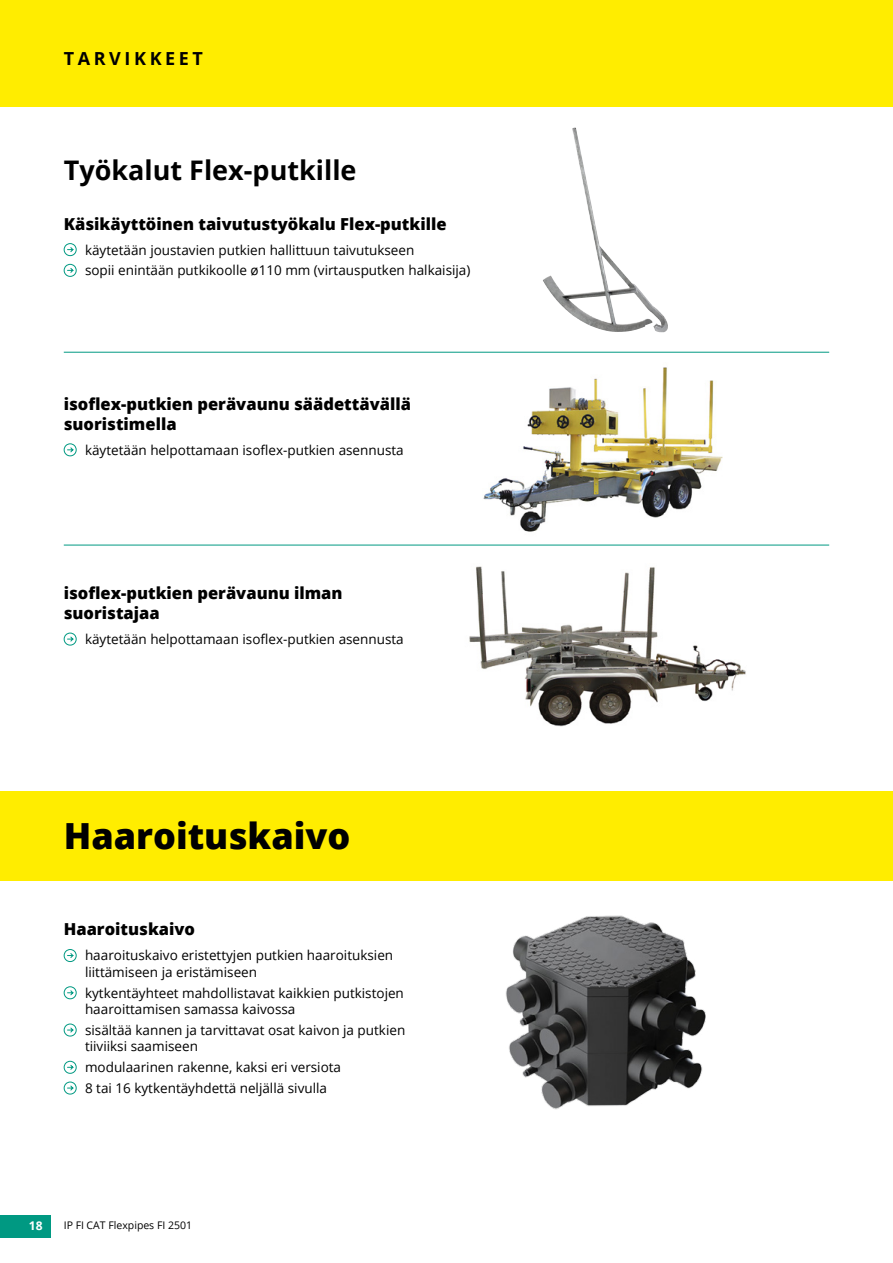
<style>
.page{position:relative;width:893px;height:1263px;background:#fff}
.page>*{position:absolute;margin:0;border:0;box-sizing:border-box;transform-origin:0 0}
.t1{font:800 36px "Open Sans";color:#000}
.t2{font:700 27px "Open Sans";color:#000}
.t3{font:700 18px "Open Sans";letter-spacing:.2em;color:#000}
.t4{font:800 16.5px/19.5px "Open Sans";color:#000}
.t5{font:13.5px/16.5px "Open Sans";color:#000}
.t6{font:700 12px "Open Sans";color:#fff}
.t7{font:10.5px "Open Sans";color:#000}
</style>
<div class="page">
<div style="left:0;top:1215px;width:51px;height:22px;background:#009982"></div>
<div style="left:0;top:0;width:893px;height:105px;background:#ffed00"></div>
<div style="left:0;top:791px;width:893px;height:89px;background:#ffed00"></div>
<img style="left:469px;top:566px;width:277px;height:161px">
<img style="left:453px;top:351px;width:305px;height:194px">
<svg style="left:63px;top:632px;width:14px;height:14px"></svg>
<svg style="left:63px;top:443px;width:14px;height:14px"></svg>
<svg style="left:63px;top:243px;width:14px;height:13px"></svg>
<svg style="left:63px;top:264px;width:14px;height:13px"></svg>
<img style="left:543px;top:128px;width:125px;height:204px">
<svg style="left:63px;top:949px;width:14px;height:13px"></svg>
<svg style="left:63px;top:986px;width:14px;height:14px"></svg>
<svg style="left:63px;top:1023px;width:14px;height:14px"></svg>
<svg style="left:63px;top:1060px;width:14px;height:14px"></svg>
<svg style="left:63px;top:1081px;width:14px;height:14px"></svg>
<hr style="left:64px;top:352px;width:765px;height:1px;background:#009982">
<hr style="left:64px;top:545px;width:765px;height:1px;background:#009982">
<img style="left:506px;top:915px;width:200px;height:195px">
<h3 class="t3" style="left:64px;top:46px;width:141px">TARVIKKEET</h3>
<h2 class="t2" style="left:64px;top:151px;width:294px">Työkalut Flex-putkille</h2>
<p class="t4" style="left:64px;top:213px;width:384px">Käsikäyttöinen taivutustyökalu Flex-putkille</p>
<p class="t5" style="left:85px;top:239px;width:387px;line-height:20.7px">käytetään joustavien putkien hallittuun taivutukseen<br>sopii enintään putkikoolle ø110 mm (virtausputken halkaisija)</p>
<p class="t4" style="left:64px;top:394px;width:349px">isoflex-putkien perävaunu säädettävällä suoristimella</p>
<p class="t5" style="left:85px;top:441px;width:320px">käytetään helpottamaan isoflex-putkien asennusta</p>
<p class="t4" style="left:64px;top:583px;width:280px">isoflex-putkien perävaunu ilman suoristajaa</p>
<p class="t5" style="left:85px;top:630px;width:320px">käytetään helpottamaan isoflex-putkien asennusta</p>
<h1 class="t1" style="left:64px;top:809px;width:288px">Haaroituskaivo</h1>
<p class="t4" style="left:64px;top:919px;width:133px">Haaroituskaivo</p>
<p class="t5" style="left:85px;top:947px;width:310px">haaroituskaivo eristettyjen putkien haaroituksien liittämiseen ja eristämiseen</p>
<p class="t5" style="left:85px;top:984px;width:320px">kytkentäyhteet mahdollistavat kaikkien putkistojen haaroittamisen samassa kaivossa</p>
<p class="t5" style="left:85px;top:1021px;width:322px">sisältää kannen ja tarvittavat osat kaivon ja putkien tiiviiksi saamiseen</p>
<p class="t5" style="left:85px;top:1056px;width:258px;line-height:20.7px">modulaarinen rakenne, kaksi eri versiota<br>8 tai 16 kytkentäyhdettä neljällä sivulla</p>
<p class="t6" style="left:29px;top:1217px;width:15px">18</p>
<p class="t7" style="left:64px;top:1217px;width:130px">IP FI CAT Flexpipes FI 2501</p>
</div>
